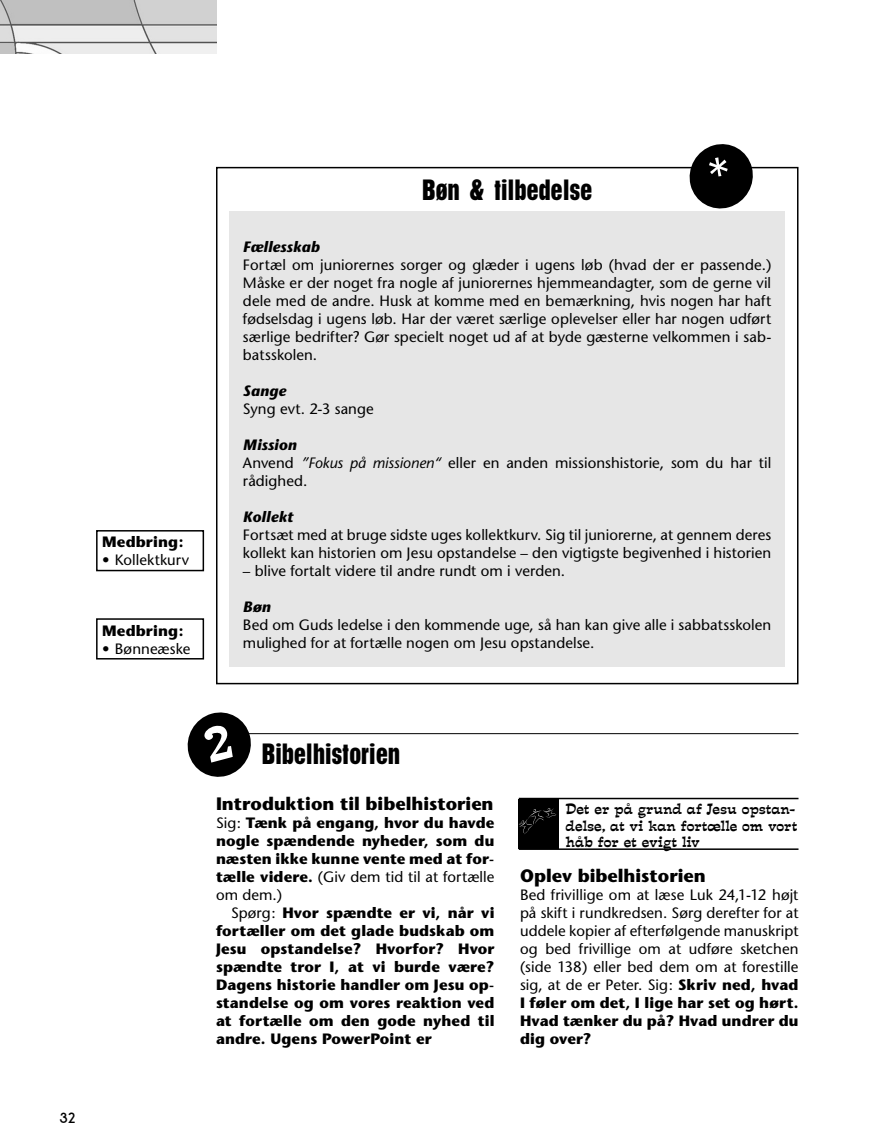
<style>
.page{position:relative;width:893px;height:1148px;background:#fff}
.page>*{position:absolute;margin:0;border:0;box-sizing:border-box;transform-origin:0 0}
.t1{font:700 condensed 27px "Placard";color:#000}
.t2{font:700 18px "Stone Sans";color:#000}
.t3{font:15px/18px "Stone Sans";letter-spacing:.005em;color:#000}
.t4{font:700 15px/18px "Stone Sans";letter-spacing:.01em;color:#000;text-align:justify}
.t5{font:italic 700 15px "Stone Sans";letter-spacing:.01em;color:#000}
.t6{font:700 15px "New Garden";color:#000}
.t7{font:13.5px/16.5px "Estro Font";color:#000}
.s1{font-weight:700;font-style:italic}
.s2{font-style:italic}
.s3{font-weight:400}
.s4{font-weight:700}
</style>
<div class="page">
<img style="left:0;top:0;width:216px;height:54px">
<hr style="left:235px;top:733px;width:563px;height:1px;background:#000">
<div style="left:229px;top:211px;width:556px;height:455px;background:#e6e6e6"></div>
<div style="left:216px;top:167px;width:582px;height:517px;border:2px solid #000"></div>
<div style="left:96px;top:530px;width:108px;height:41px;border:2px solid #000"></div>
<div style="left:96px;top:618px;width:108px;height:42px;border:2px solid #000"></div>
<div style="left:519px;top:799px;width:40px;height:49px;background:#000"></div>
<svg style="left:519px;top:808px;width:37px;height:26px"></svg>
<hr style="left:519px;top:798px;width:279px;height:1px;background:#000">
<hr style="left:519px;top:848px;width:279px;height:2px;background:#000">
<svg style="left:187px;top:712px;width:67px;height:65px"></svg>
<svg style="left:686px;top:144px;width:70px;height:65px"></svg>
<p class="t4" style="left:102px;top:535px;width:83px">Medbring:</p>
<p class="t3" style="left:102px;top:553px;width:88px">• Kollektkurv</p>
<p class="t4" style="left:102px;top:623px;width:83px">Medbring:</p>
<p class="t3" style="left:102px;top:641px;width:90px">• Bønneæske</p>
<h1 class="t1" style="left:422px;top:179px;width:172px">Bøn &amp; tilbedelse</h1>
<p class="t5" style="left:243px;top:241px;width:78px">Fællesskab</p>
<p class="t3" style="left:243px;top:257px;width:530px;text-align:justify">Fortæl om juniorernes sorger og glæder i ugens løb (hvad der er passende.)<br>Måske er der noget fra nogle af juniorernes hjemmeandagter, som de gerne vil dele med de andre. Husk at komme med en bemærkning, hvis nogen har haft fødselsdag i ugens løb. Har der været særlige oplevelser eller har nogen udført særlige bedrifter? Gør specielt noget ud af at byde gæsterne velkommen i sab&shy;batsskolen.</p>
<p class="t5" style="left:243px;top:385px;width:45px">Sange</p>
<p class="t3" style="left:243px;top:401px;width:132px">Syng evt. 2-3 sange</p>
<p class="t3" style="left:243px;top:437px;width:530px"><span class="s1">Mission<br></span>Anvend <span class="s2">”Fokus på missionen“</span> eller en anden missionshistorie, som du har til rådighed.</p>
<p class="t5" style="left:243px;top:511px;width:52px">Kollekt</p>
<p class="t3" style="left:243px;top:527px;width:530px">Fortsæt med at bruge sidste uges kollektkurv. Sig til juniorerne, at gennem deres kollekt kan historien om Jesu opstandelse – den vigtigste begivenhed i historien</p>
<p class="t3" style="left:243px;top:563px;width:324px">– blive fortalt videre til andre rundt om i verden.</p>
<p class="t5" style="left:243px;top:601px;width:29px">Bøn</p>
<p class="t3" style="left:243px;top:617px;width:530px">Bed om Guds ledelse i den kommende uge, så han kan give alle i sabbatsskolen mulighed for at fortælle nogen om Jesu opstandelse.</p>
<p class="t6" style="left:59px;top:1112px;width:17px">32</p>
<h1 class="t1" style="left:262px;top:743px;width:140px">Bibelhistorien</h1>
<p class="t2" style="left:216px;top:797px;width:279px">Introduktion til bibelhistorien</p>
<p class="t4" style="left:216px;top:815px;width:280px"><span class="s3">Sig:</span> Tænk på engang, hvor du havde nogle spændende nyheder, som du næsten ikke kunne vente med at for&shy;tælle videre. <span class="s3">(Giv dem tid til at fortælle om dem.)</span></p>
<p class="t4" style="left:216px;top:905px;width:280px;text-indent:15px"><span class="s3">Spørg:</span> Hvor spændte er vi, når vi fortæller om det glade budskab om Jesu opstandelse? Hvorfor? Hvor spændte tror I, at vi burde være?<br>Dagens historie handler om Jesu op&shy;standelse og om vores reaktion ved at fortælle om den gode nyhed til andre. Ugens PowerPoint er</p>
<p class="t7" style="left:565px;top:803px;width:233px">Det er på grund af Jesu opstan&shy;delse, at vi kan fortælle om vort håb for et evigt liv</p>
<p class="t2" style="left:520px;top:869px;width:187px">Oplev bibelhistorien</p>
<p class="t3" style="left:520px;top:887px;width:280px;text-align:justify">Bed frivillige om at læse Luk 24,1-12 højt på skift i rundkredsen. Sørg derefter for at uddele kopier af efterfølgende manuskript og bed frivillige om at udføre sketchen (side 138) eller bed dem om at forestille sig, at de er Peter. Sig: <span class="s4">Skriv ned, hvad I føler om det, I lige har set og hørt.<br>Hvad tænker du på? Hvad undrer du dig over?</span></p>
</div>
